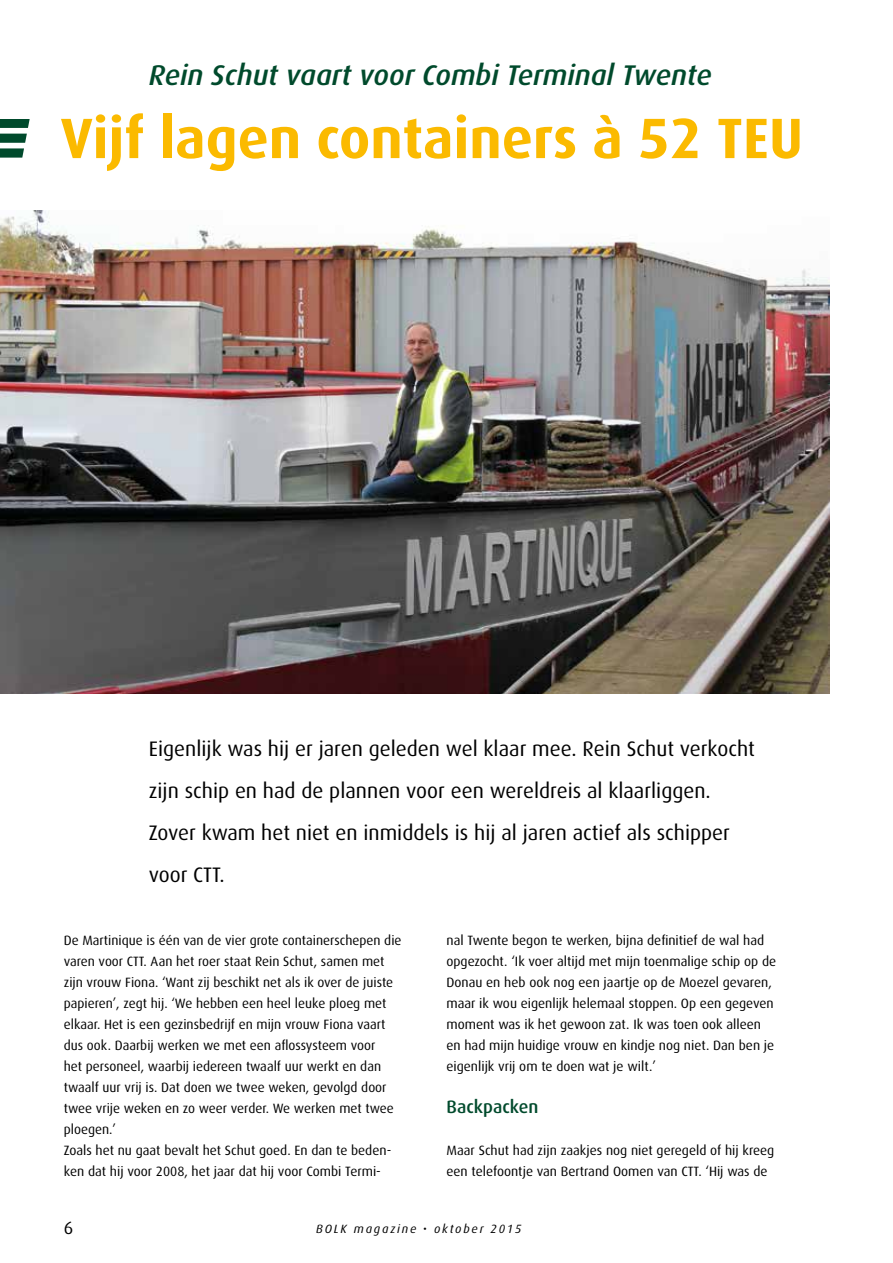
<style>
.page{position:relative;width:893px;height:1263px;background:#fff}
.page>*{position:absolute;margin:0;border:0;box-sizing:border-box;transform-origin:0 0}
.t1{font:700 57px "Dax";color:#fbba00}
.t2{font:italic 500 28.5px "Dax";color:#004a2c}
.t3{font:21px/42px "Dax";color:#000}
.t4{font:500 18px "Dax";color:#004a2c}
.t5{font:18px "Dax";color:#000}
.t6{font:13.5px/21px "Dax";color:#000}
.t7{font:italic 12px "Dax";letter-spacing:.15em;color:#000}
.s1{font-style:normal}
</style>
<div class="page">
<img style="left:0;top:210px;width:829px;height:483px">
<svg style="left:0;top:134px;width:27px;height:24px"></svg>
<svg style="left:0;top:120px;width:30px;height:8px"></svg>
<h2 class="t2" style="left:149px;top:60px;width:564px">Rein Schut vaart voor Combi Terminal Twente</h2>
<h1 class="t1" style="left:61px;top:106px;width:744px">Vijf lagen containers à 52 TEU</h1>
<h3 class="t3" style="left:149px;top:728px;width:608px">Eigenlijk was hij er jaren geleden wel klaar mee. Rein Schut verkocht zijn schip en had de plannen voor een wereldreis al klaarliggen.<br>Zover kwam het niet en inmiddels is hij al jaren actief als schipper voor CTT.</h3>
<p class="t6" style="left:64px;top:930px;width:339px">De Martinique is één van de vier grote containerschepen die varen voor CTT. Aan het roer staat Rein Schut, samen met zijn vrouw Fiona. ‘Want zij beschikt net als ik over de juiste papieren’, zegt hij. ‘We hebben een heel leuke ploeg met elkaar. Het is een gezinsbedrijf en mijn vrouw Fiona vaart dus ook. Daarbij werken we met een aflossysteem voor<br>het personeel, waarbij iedereen twaalf uur werkt en dan twaalf uur vrij is. Dat doen we twee weken, gevolgd door twee vrije weken en zo weer verder. We werken met twee ploegen.’<br>Zoals het nu gaat bevalt het Schut goed. En dan te beden&shy;ken dat hij voor 2008, het jaar dat hij voor Combi Termi-</p>
<p class="t6" style="left:446px;top:930px;width:331px">nal Twente begon te werken, bijna definitief de wal had opgezocht. ‘Ik voer altijd met mijn toenmalige schip op de Donau en heb ook nog een jaartje op de Moezel gevaren, maar ik wou eigenlijk helemaal stoppen. Op een gegeven moment was ik het gewoon zat. Ik was toen ook alleen en had mijn huidige vrouw en kindje nog niet. Dan ben je eigenlijk vrij om te doen wat je wilt.’</p>
<h3 class="t4" style="left:446px;top:1097px;width:94px">Backpacken</h3>
<p class="t6" style="left:446px;top:1140px;width:329px">Maar Schut had zijn zaakjes nog niet geregeld of hij kreeg een telefoontje van Bertrand Oomen van CTT. ‘Hij was de</p>
<h3 class="t5" style="left:64px;top:1218px;width:11px">6</h3>
<p class="t7" style="left:316px;top:1222px;width:207px">BOLK magazine <span class="s1">•</span> oktober 2015</p>
</div>
